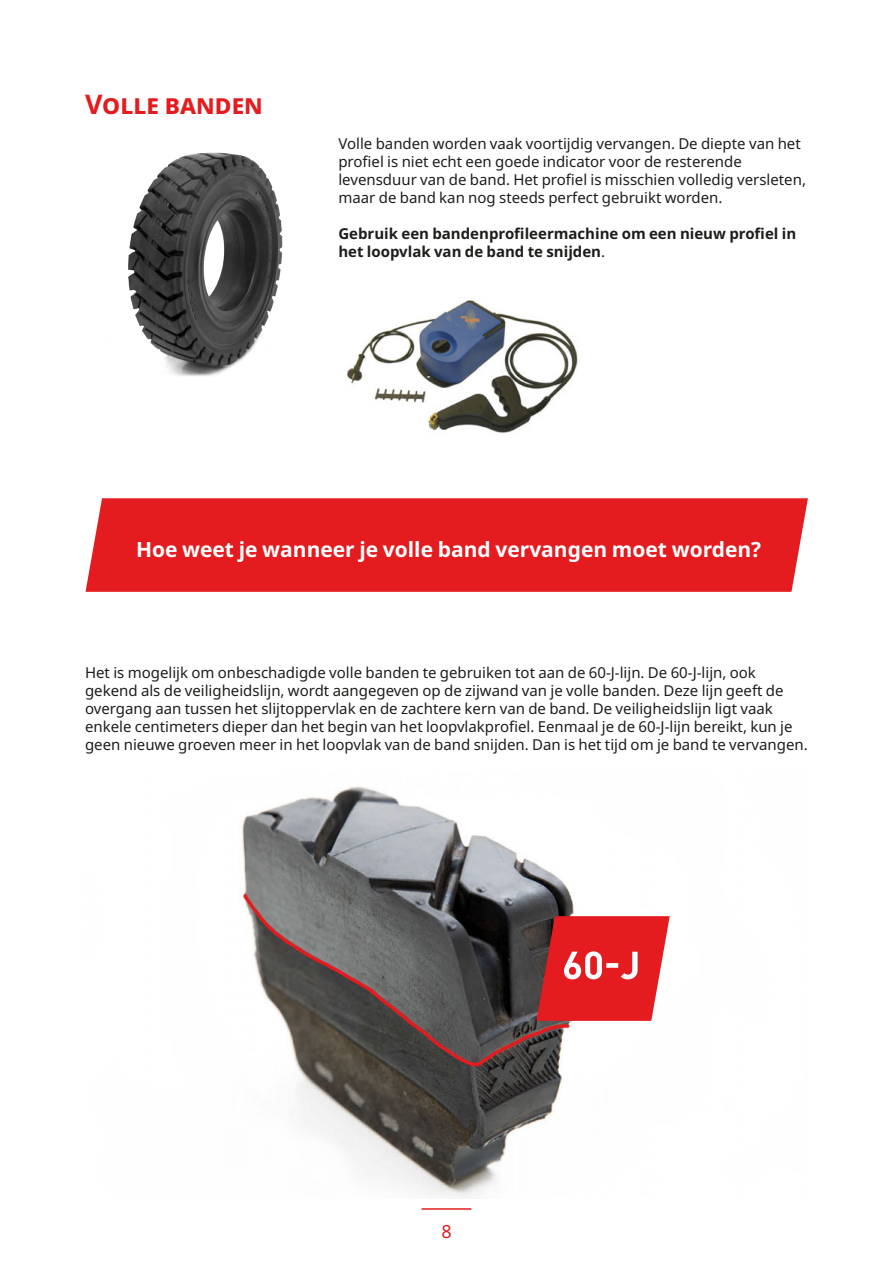
<style>
.page{position:relative;width:893px;height:1263px;background:#fff}
.page>*{position:absolute;margin:0;border:0;box-sizing:border-box;transform-origin:0 0}
.t1{font:700 27px "Noto Sans";color:#e41b1f}
.t2{font:700 21px "Noto Sans";color:#fff}
.t3{font:18px "Noto Sans";color:#e41b1f}
.t4{font:15px/18px "Noto Sans";color:#1d1d1b}
.t5{font:700 15px/18px "Noto Sans";color:#1d1d1b}
.s1{font-weight:400}
</style>
<div class="page">
<hr style="left:422px;top:1208px;width:49px;height:2px;background:#e41b1f">
<img style="left:239px;top:786px;width:336px;height:412px">
<img style="left:347px;top:300px;width:231px;height:133px">
<img style="left:110px;top:152px;width:173px;height:224px">
<svg style="left:536px;top:916px;width:134px;height:105px;background:#db3a3d"></svg>
<div style="left:86px;top:498px;width:722px;height:94px;background:#e41b1f"></div>
<h1 class="t1" style="left:85px;top:85px;width:179px">Volle banden</h1>
<p class="t4" style="left:338px;top:135px;width:469px">Volle banden worden vaak voortijdig vervangen. De diepte van het profiel is niet echt een goede indicator voor de resterende levensduur van de band. Het profiel is misschien volledig versleten, maar de band kan nog steeds perfect gebruikt worden.</p>
<p class="t5" style="left:338px;top:225px;width:459px">Gebruik een bandenprofileermachine om een nieuw profiel in het loopvlak van de band te snijden<span class="s1">.</span></p>
<h2 class="t2" style="left:136px;top:534px;width:627px">Hoe weet je wanneer je volle band vervangen moet worden?</h2>
<p class="t4" style="left:85px;top:663px;width:724px">Het is mogelijk om onbeschadigde volle banden te gebruiken tot aan de 60-J-lijn. De 60-J-lijn, ook gekend als de veiligheidslijn, wordt aangegeven op de zijwand van je volle banden. Deze lijn geeft de overgang aan tussen het slijtoppervlak en de zachtere kern van de band. De veiligheidslijn ligt vaak enkele centimeters dieper dan het begin van het loopvlakprofiel. Eenmaal je de 60-J-lijn bereikt, kun je geen nieuwe groeven meer in het loopvlak van de band snijden. Dan is het tijd om je band te vervangen.</p>
<p class="t3" style="left:441px;top:1219px;width:12px">8</p>
</div>
